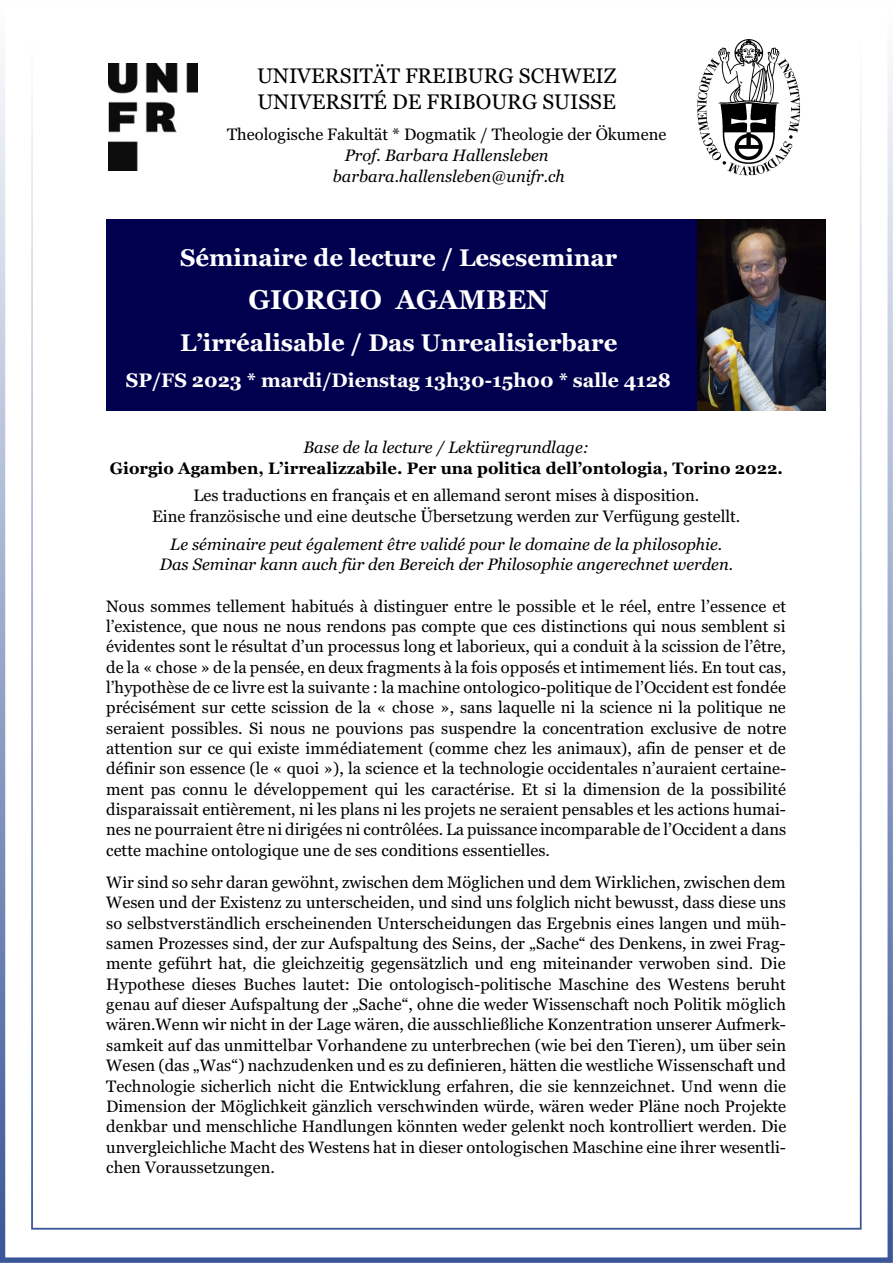
<style>
.page{position:relative;width:893px;height:1263px;background:#fff}
.page>*{position:absolute;margin:0;border:0;box-sizing:border-box;transform-origin:0 0}
.t1{font:700 27px "Georgia";color:#fff}
.t2{font:700 24px "Georgia";color:#fff}
.t3{font:21px/26.2px "Georgia";color:#000}
.t4{font:700 19.5px "Georgia";color:#fff}
.t5{font:16.5px/20.4px "Georgia";color:#000;text-align:justify}
.t6{font:italic 16.5px/20.7px "Georgia";color:#000;text-align:center}
.t7{font:700 16.5px "Georgia";letter-spacing:.005em;color:#000}
</style>
<div class="page">
<img style="left:0;top:68px;width:893px;height:1195px">
<img style="left:31px;top:63px;width:831px;height:1166px">
<div style="left:106px;top:220px;width:680px;height:24px;background:#00004f"></div>
<div style="left:106px;top:244px;width:680px;height:40px;background:#00004f"></div>
<div style="left:106px;top:284px;width:680px;height:45px;background:#00004f"></div>
<div style="left:106px;top:329px;width:680px;height:40px;background:#00004f"></div>
<div style="left:106px;top:369px;width:680px;height:24px;background:#00004f"></div>
<div style="left:106px;top:394px;width:680px;height:17px;background:#00004f"></div>
<img style="left:698px;top:220px;width:127px;height:191px">
<img style="left:696px;top:39px;width:106px;height:137px">
<img style="left:109px;top:64px;width:89px;height:106px">
<p class="t3" style="left:257px;top:64px;width:361px">UNIVERSITÄT FREIBURG SCHWEIZ<br>UNIVERSITÉ DE FRIBOURG SUISSE</p>
<p class="t5" style="left:227px;top:126px;width:441px">Theologische Fakultät * Dogmatik / Theologie der Ökumene</p>
<p class="t6" style="left:333px;top:146px;width:234px">Prof. Barbara Hallensleben barbara.hallensleben@unifr.ch</p>
<h2 class="t2" style="left:180px;top:248px;width:439px">Séminaire de lecture / Leseseminar</h2>
<h1 class="t1" style="left:248px;top:289px;width:302px">GIORGIO AGAMBEN</h1>
<h2 class="t2" style="left:180px;top:333px;width:439px">L’irréalisable / Das Unrealisierbare</h2>
<p class="t4" style="left:126px;top:372px;width:547px">SP/FS 2023 * mardi/Dienstag 13h30-15h00 * salle 4128</p>
<p class="t6" style="left:303px;top:438px;width:287px">Base de la lecture / Lektüregrundlage:</p>
<p class="t7" style="left:110px;top:461px;width:675px">Giorgio Agamben, L’irrealizzabile. Per una politica dell’ontologia, Torino 2022.</p>
<p class="t5" style="left:152px;top:487px;width:590px;text-align:center">Les traductions en français et en allemand seront mises à disposition.<br>Eine französische und eine deutsche Übersetzung werden zur Verfügung gestellt.</p>
<p class="t6" style="left:160px;top:535px;width:575px">Le séminaire peut également être validé pour le domaine de la philosophie.<br>Das Seminar kann auch für den Bereich der Philosophie angerechnet werden.</p>
<p class="t5" style="left:106px;top:597px;width:682px">Nous sommes tellement habitués à distinguer entre le possible et le réel, entre l’essence et l’existence, que nous ne nous rendons pas compte que ces distinctions qui nous semblent si évidentes sont le résultat d’un processus long et laborieux, qui a conduit à la scission de l’être, de la « chose » de la pensée, en deux fragments à la fois opposés et intimement liés. En tout cas, l’hypothèse de ce livre est la suivante : la machine ontologico-politique de l’Occident est fondée précisément sur cette scission de la « chose », sans laquelle ni la science ni la politique ne seraient possibles. Si nous ne pouvions pas suspendre la concentration exclusive de notre attention sur ce qui existe immédiatement (comme chez les animaux), afin de penser et de définir son essence (le « quoi »), la science et la technologie occidentales n’auraient certaine&shy;ment pas connu le développement qui les caractérise. Et si la dimension de la possibilité disparaissait entièrement, ni les plans ni les projets ne seraient pensables et les actions humai&shy;nes ne pourraient être ni dirigées ni contrôlées. La puissance incomparable de l’Occident a dans cette machine ontologique une de ses conditions essentielles.</p>
<p class="t5" style="left:106px;top:873px;width:682px">Wir sind so sehr daran gewöhnt, zwischen dem Möglichen und dem Wirklichen, zwischen dem Wesen und der Existenz zu unterscheiden, und sind uns folglich nicht bewusst, dass diese uns so selbstverständlich erscheinenden Unterscheidungen das Ergebnis eines langen und müh&shy;samen Prozesses sind, der zur Aufspaltung des Seins, der „Sache“ des Denkens, in zwei Frag&shy;mente geführt hat, die gleichzeitig gegensätzlich und eng miteinander verwoben sind. Die Hypothese dieses Buches lautet: Die ontologisch-politische Maschine des Westens beruht genau auf dieser Aufspaltung der „Sache“, ohne die weder Wissenschaft noch Politik möglich wären.Wenn wir nicht in der Lage wären, die ausschließliche Konzentration unserer Aufmerk&shy;samkeit auf das unmittelbar Vorhandene zu unterbrechen (wie bei den Tieren), um über sein Wesen (das „Was“) nachzudenken und es zu definieren, hätten die westliche Wissenschaft und Technologie sicherlich nicht die Entwicklung erfahren, die sie kennzeichnet. Und wenn die Dimension der Möglichkeit gänzlich verschwinden würde, wären weder Pläne noch Projekte denkbar und menschliche Handlungen könnten weder gelenkt noch kontrolliert werden. Die unvergleichliche Macht des Westens hat in dieser ontologischen Maschine eine ihrer wesentli&shy;chen Voraussetzungen.</p>
</div>
